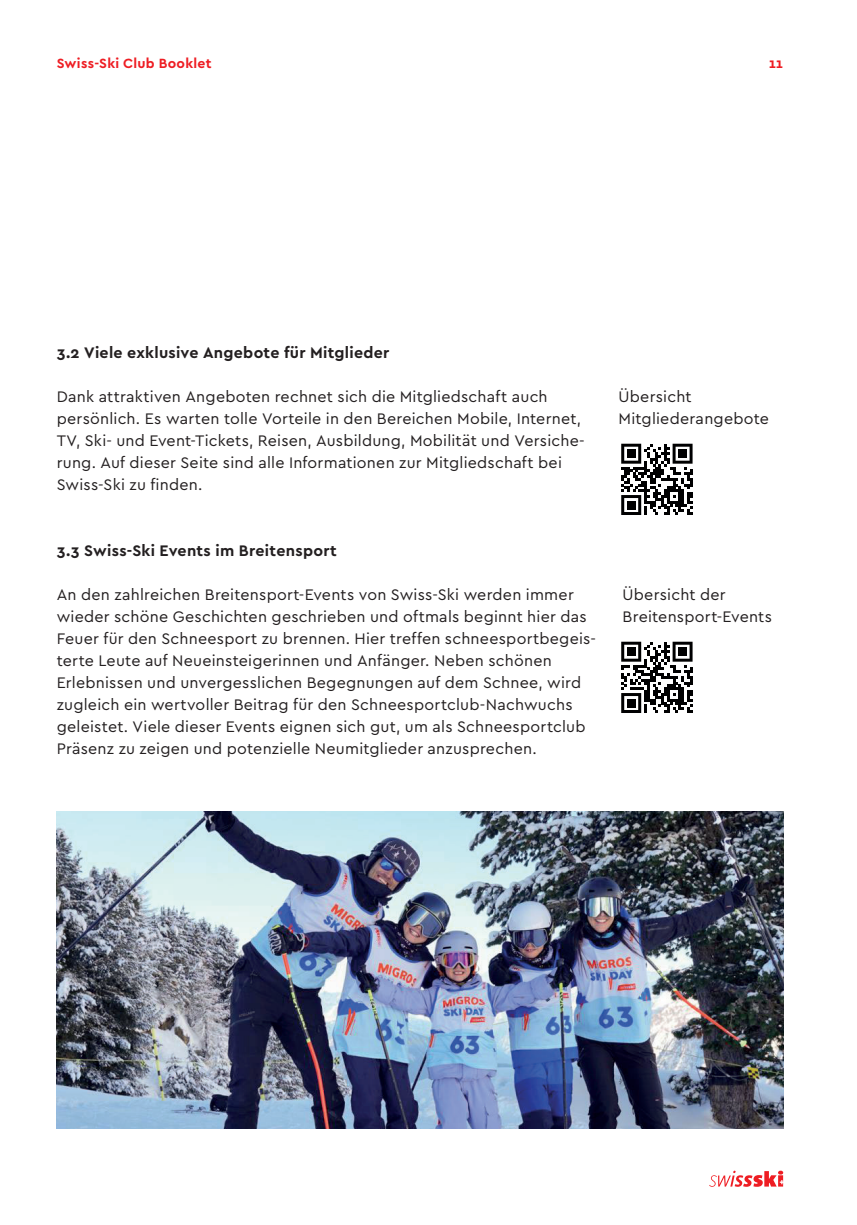
<style>
.page{position:relative;width:857px;height:1225px;background:#fff}
.page>*{position:absolute;margin:0;border:0;box-sizing:border-box;transform-origin:0 0}
.t1{font:16px/22px "Cera";letter-spacing:.015em;color:#231f20}
.t2{font:700 16px "Cera";letter-spacing:.02em;color:#231f20}
.t3{font:700 14px "Cera";letter-spacing:.02em;color:#ee1d23}
</style>
<div class="page">
<svg style="left:709px;top:1170px;width:73px;height:16px"></svg>
<svg style="left:621px;top:443px;width:72px;height:72px"></svg>
<svg style="left:621px;top:444px;width:71px;height:71px"></svg>
<div style="left:626px;top:449px;width:9px;height:9px;background:#000001"></div>
<div style="left:678px;top:449px;width:8px;height:9px;background:#000001"></div>
<div style="left:626px;top:501px;width:9px;height:8px;background:#000001"></div>
<svg style="left:621px;top:641px;width:71px;height:72px"></svg>
<div style="left:626px;top:647px;width:9px;height:9px;background:#000001"></div>
<div style="left:678px;top:647px;width:8px;height:9px;background:#000001"></div>
<div style="left:626px;top:699px;width:9px;height:8px;background:#000001"></div>
<img style="left:57px;top:811px;width:725px;height:317px">
<p class="t3" style="left:57px;top:54px;width:156px">Swiss-Ski Club Booklet</p>
<p class="t3" style="left:768px;top:54px;width:16px">11</p>
<p class="t2" style="left:57px;top:342px;width:334px">3.2 Viele exklusive Angebote für Mitglieder</p>
<p class="t1" style="left:57px;top:385px;width:529px">Dank attraktiven Angeboten rechnet sich die Mitgliedschaft auch persönlich. Es warten tolle Vorteile in den Bereichen Mobile, Internet, TV, Ski- und Event-Tickets, Reisen, Ausbildung, Mobilität und Versiche&shy;rung. Auf dieser Seite sind alle Informationen zur Mitgliedschaft bei Swiss-Ski zu finden.</p>
<p class="t2" style="left:57px;top:540px;width:281px">3.3 Swiss-Ski Events im Breitensport</p>
<p class="t1" style="left:57px;top:583px;width:538px">An den zahlreichen Breitensport-Events von Swiss-Ski werden immer wieder schöne Geschichten geschrieben und oftmals beginnt hier das Feuer für den Schneesport zu brennen. Hier treffen schneesportbegeis&shy;terte Leute auf Neueinsteigerinnen und Anfänger. Neben schönen Erlebnissen und unvergesslichen Begegnungen auf dem Schnee, wird zugleich ein wertvoller Beitrag für den Schneesportclub-Nachwuchs geleistet. Viele dieser Events eignen sich gut, um als Schneesportclub Präsenz zu zeigen und potenzielle Neumitglieder anzusprechen.</p>
<p class="t1" style="left:618px;top:385px;width:152px">Übersicht<br>Mitgliederangebote</p>
<p class="t1" style="left:622px;top:583px;width:151px">Übersicht der<br>Breitensport-Events</p>
</div>
